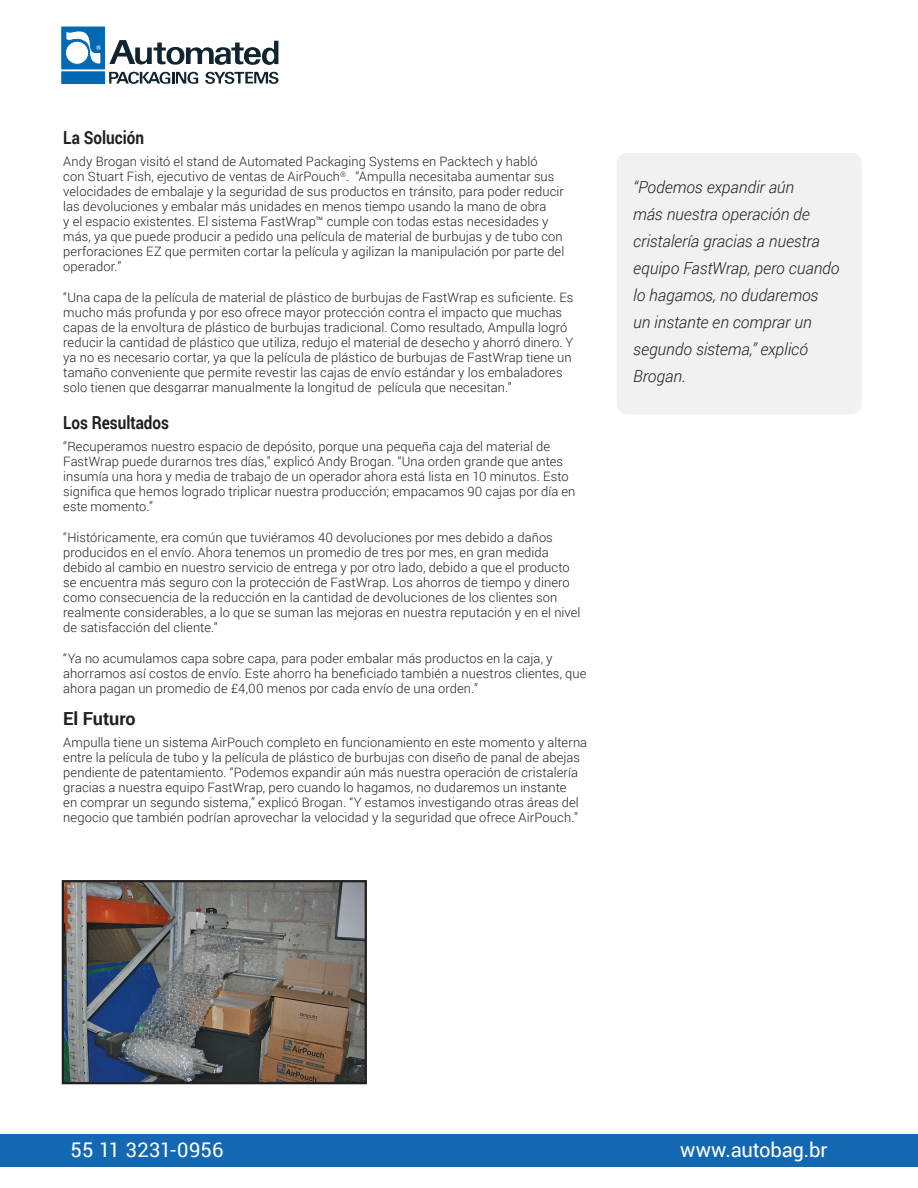
<style>
.page{position:relative;width:918px;height:1188px;background:#fff}
.page>*{position:absolute;margin:0;border:0;box-sizing:border-box;transform-origin:0 0}
.t1{font:20.25px "Roboto";letter-spacing:-.005em;color:#fff}
.subhead{font:700 18px "Roboto";color:#231f20;scale:.85 1}
.subhead-2{font:700 18px "Roboto";color:#231f20}
.Pull_quote{font:italic 300 16.5px/27px "Roboto";color:#231f20}
.body_copy{font:300 12.9px/15px "Roboto";letter-spacing:.005em;color:#231f20}
</style>
<div class="page">
<svg style="left:205px;top:72px;width:74px;height:12px"></svg>
<svg style="left:109px;top:71px;width:90px;height:13px"></svg>
<svg style="left:109px;top:40px;width:169px;height:25px"></svg>
<div style="left:62px;top:27px;width:43px;height:42px;background:#0168b3"></div>
<div style="left:62px;top:72px;width:43px;height:12px;background:#0168b3"></div>
<div style="left:65px;top:41px;width:24px;height:23px;border:1px solid #0168b3;border-radius:50%"></div>
<svg style="left:66px;top:31px;width:35px;height:34px"></svg>
<div style="left:0;top:1134px;width:918px;height:33px;background:#1468b2"></div>
<div style="left:617px;top:153px;width:245px;height:261px;background:#f1f1f1;border-radius:10px"></div>
<img style="left:65px;top:883px;width:299px;height:198px">
<div style="left:62px;top:880px;width:305px;height:204px;border:2px solid #231f20"></div>
<p class="subhead" style="left:63px;top:125px;width:97px">La Solución</p>
<p class="body_copy" style="left:63px;top:153px;width:503px">Andy Brogan visitó el stand de Automated Packaging Systems en Packtech y habló<br>con Stuart Fish, ejecutivo de ventas de AirPouch<sup>®</sup>. “Ampulla necesitaba aumentar sus velocidades de embalaje y la seguridad de sus productos en tránsito, para poder reducir las devoluciones y embalar más unidades en menos tiempo usando la mano de obra<br>y el espacio existentes. El sistema FastWrap™ cumple con todas estas necesidades y más, ya que puede producir a pedido una película de material de burbujas y de tubo con perforaciones EZ que permiten cortar la película y agilizan la manipulación por parte del operador.”</p>
<p class="body_copy" style="left:63px;top:290px;width:512px">“Una capa de la película de material de plástico de burbujas de FastWrap es suficiente. Es mucho más profunda y por eso ofrece mayor protección contra el impacto que muchas capas de la envoltura de plástico de burbujas tradicional. Como resultado, Ampulla logró reducir la cantidad de plástico que utiliza, redujo el material de desecho y ahorró dinero. Y ya no es necesario cortar, ya que la película de plástico de burbujas de FastWrap tiene un tamaño conveniente que permite revestir las cajas de envío estándar y los embaladores solo tienen que desgarrar manualmente la longitud de película que necesitan.”</p>
<p class="subhead" style="left:63px;top:410px;width:126px">Los Resultados</p>
<p class="body_copy" style="left:63px;top:438px;width:514px">“Recuperamos nuestro espacio de depósito, porque una pequeña caja del material de FastWrap puede durarnos tres días,” explicó Andy Brogan. “Una orden grande que antes insumía una hora y media de trabajo de un operador ahora está lista en 10 minutos. Esto significa que hemos logrado triplicar nuestra producción; empacamos 90 cajas por día en este momento.”</p>
<p class="body_copy" style="left:63px;top:529px;width:519px">“Históricamente, era común que tuviéramos 40 devoluciones por mes debido a daños producidos en el envío. Ahora tenemos un promedio de tres por mes, en gran medida debido al cambio en nuestro servicio de entrega y por otro lado, debido a que el producto se encuentra más seguro con la protección de FastWrap. Los ahorros de tiempo y dinero como consecuencia de la reducción en la cantidad de devoluciones de los clientes son realmente considerables, a lo que se suman las mejoras en nuestra reputación y en el nivel de satisfacción del cliente.”</p>
<p class="body_copy" style="left:63px;top:651px;width:525px">“Ya no acumulamos capa sobre capa, para poder embalar más productos en la caja, y ahorramos así costos de envío. Este ahorro ha beneficiado también a nuestros clientes, que ahora pagan un promedio de £4,00 menos por cada envío de una orden.”</p>
<p class="subhead-2" style="left:63px;top:706px;width:74px">El Futuro</p>
<p class="body_copy" style="left:63px;top:735px;width:525px">Ampulla tiene un sistema AirPouch completo en funcionamiento en este momento y alterna entre la película de tubo y la película de plástico de burbujas con diseño de panal de abejas pendiente de patentamiento. “Podemos expandir aún más nuestra operación de cristalería gracias a nuestra equipo FastWrap, pero cuando lo hagamos, no dudaremos un instante<br>en comprar un segundo sistema,” explicó Brogan. “Y estamos investigando otras áreas del negocio que también podrían aprovechar la velocidad y la seguridad que ofrece AirPouch.”</p>
<p class="Pull_quote" style="left:633px;top:173px;width:208px">“Podemos expandir aún<br>más nuestra operación de cristalería gracias a nuestra equipo FastWrap, pero cuando lo hagamos, no dudaremos un instante en comprar un segundo sistema,” explicó<br>Brogan.</p>
<h1 class="t1" style="left:71px;top:1136px;width:154px">55 11 3231-0956</h1>
<h1 class="t1" style="left:680px;top:1135px;width:149px">www.autobag.br</h1>
</div>
